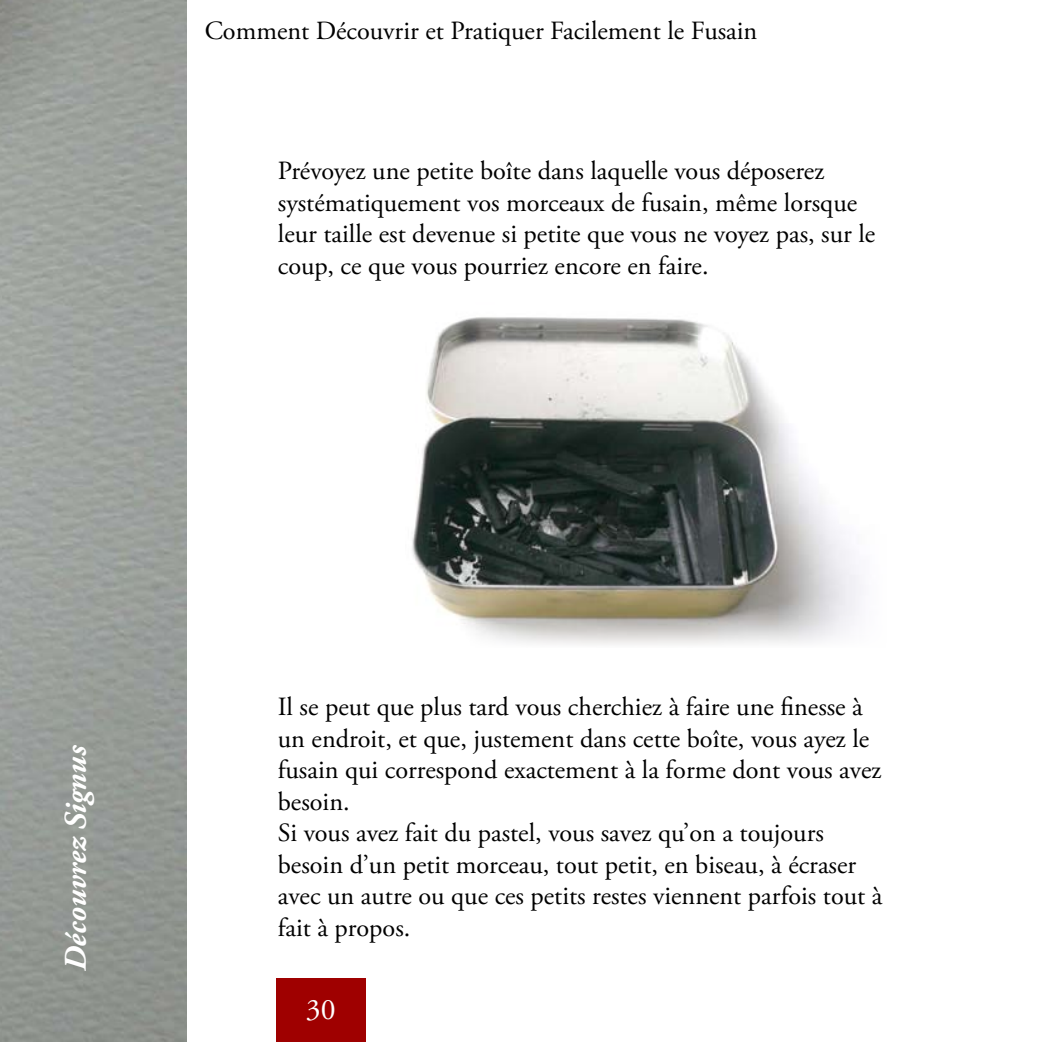
<style>
.page{position:relative;width:1042px;height:1042px;background:#fff}
.page>*{position:absolute;margin:0;border:0;box-sizing:border-box;transform-origin:0 0}
.t1{font:italic 700 31.5px "Adobe Garamond Pro";letter-spacing:-.005em;color:#fff}
.t2{font:29.75px "Adobe Garamond Pro";color:#fff}
.t3{font:26.25px/31.5px "Adobe Garamond Pro";color:#000}
</style>
<div class="page">
<div style="left:276px;top:979px;width:90px;height:63px;background:#9f0000"></div>
<img style="left:412px;top:317px;width:451px;height:328px">
<p class="t3" style="left:205px;top:16px;width:554px">Comment Découvrir et Pratiquer Facilement le Fusain</p>
<p class="t3" style="left:278px;top:156px;width:599px">Prévoyez une petite boîte dans laquelle vous déposerez systématiquement vos morceaux de fusain, même lorsque leur taille est devenue si petite que vous ne voyez pas, sur le coup, ce que vous pourriez encore en faire.</p>
<p class="t1" style="left:58px;top:971px;width:227px;rotate:-90deg">Découvrez Signus</p>
<p class="t3" style="left:278px;top:692px;width:606px">Il se peut que plus tard vous cherchiez à faire une finesse à un endroit, et que, justement dans cette boîte, vous ayez le fusain qui correspond exactement à la forme dont vous avez besoin.<br>Si vous avez fait du pastel, vous savez qu’on a toujours besoin d’un petit morceau, tout petit, en biseau, à écraser avec un autre ou que ces petits restes viennent parfois tout à fait à propos.</p>
<p class="t2" style="left:306px;top:991px;width:31px">30</p>
</div>
